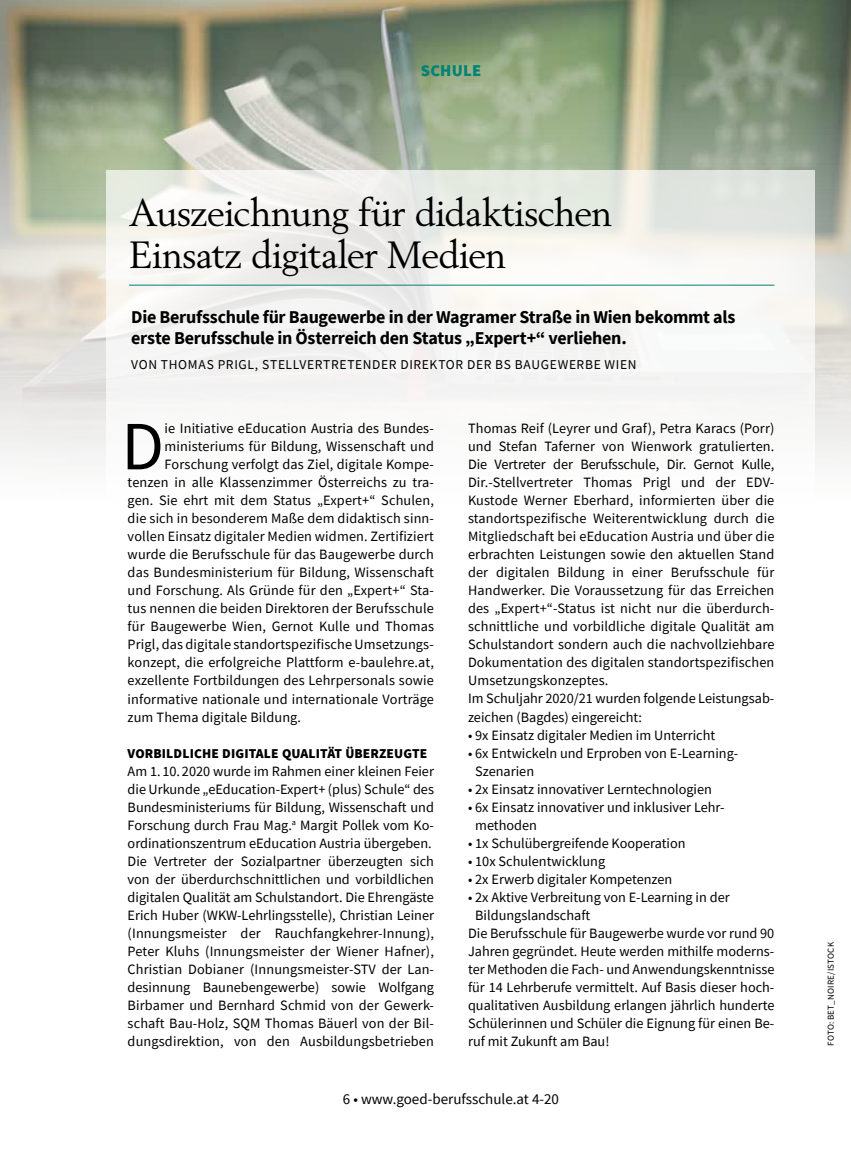
<style>
.page{position:relative;width:851px;height:1149px;background:#fff}
.page>*{position:absolute;margin:0;border:0;box-sizing:border-box;transform-origin:0 0}
.t1{font:69.15px "Source Sans Pro";color:#000}
.t2{font:37.5px/42px "Berling";letter-spacing:-.015em;color:#000}
.t3{font:700 18px/21px "Source Sans Pro";letter-spacing:-.015em;color:#000}
.t4{font:900 16.5px "Source Sans Pro";letter-spacing:.02em;color:#008274}
.t5{font:15px "Source Sans Pro";color:#000}
.t6{font:14.25px/18px "Source Sans Pro";color:#000}
.t7{font:13.5px "Source Sans Pro";letter-spacing:.05em;color:#000}
.t8{font:900 13.5px "Source Sans Pro";letter-spacing:.01em;color:#000}
.t9{font:9px "Source Sans Pro";letter-spacing:.025em;color:#000}
</style>
<div class="page">
<img style="left:0;top:0;width:850px;height:464px">
<svg style="left:106px;top:170px;width:709px;height:294px;fill:#f6f5f4"></svg>
<hr style="left:129px;top:285px;width:645px;height:1px;background:#008274">
<p class="t4" style="left:420px;top:59px;width:62px">SCHULE</p>
<h2 class="t2" style="left:129px;top:191px;width:485px">Auszeichnung für didaktischen<br>Einsatz digitaler Medien</h2>
<p class="t3" style="left:131px;top:306px;width:605px">Die Berufsschule für Baugewerbe in der Wagramer Straße in Wien bekommt als erste Berufsschule in Österreich den Status „Expert+“ verliehen.</p>
<p class="t7" style="left:131px;top:355px;width:506px">VON THOMAS PRIGL, STELLVERTRETENDER DIREKTOR DER BS BAUGEWERBE WIEN</p>
<h1 class="t1" style="left:121px;top:402px;width:44px">D</h1>
<p class="t6" style="left:165px;top:419px;width:271px">ie Initiative eEducation Austria des Bundes-</p>
<p class="t6" style="left:165px;top:437px;width:271px">ministeriums für Bildung, Wissenschaft und</p>
<p class="t6" style="left:165px;top:455px;width:271px">Forschung verfolgt das Ziel, digitale Kompe-</p>
<p class="t6" style="left:128px;top:473px;width:308px">tenzen in alle Klassenzimmer Österreichs zu tra-</p>
<p class="t6" style="left:128px;top:491px;width:308px">gen. Sie ehrt mit dem Status „Expert+“ Schulen,</p>
<p class="t6" style="left:128px;top:509px;width:308px">die sich in besonderem Maße dem didaktisch sinn-</p>
<p class="t6" style="left:128px;top:527px;width:308px">vollen Einsatz digitaler Medien widmen. Zertifiziert</p>
<p class="t6" style="left:128px;top:545px;width:308px">wurde die Berufsschule für das Baugewerbe durch</p>
<p class="t6" style="left:128px;top:563px;width:308px">das Bundesministerium für Bildung, Wissenschaft</p>
<p class="t6" style="left:128px;top:581px;width:308px">und Forschung. Als Gründe für den „Expert+“ Sta-</p>
<p class="t6" style="left:128px;top:599px;width:308px">tus nennen die beiden Direktoren der Berufsschule</p>
<p class="t6" style="left:128px;top:617px;width:308px">für Baugewerbe Wien, Gernot Kulle und Thomas</p>
<p class="t6" style="left:128px;top:635px;width:308px">Prigl, das digitale standortspezifische Umsetzungs-</p>
<p class="t6" style="left:128px;top:653px;width:308px">konzept, die erfolgreiche Plattform e-baulehre.at,</p>
<p class="t6" style="left:128px;top:671px;width:308px">exzellente Fortbildungen des Lehrpersonals sowie</p>
<p class="t6" style="left:128px;top:689px;width:308px">informative nationale und internationale Vorträge</p>
<p class="t6" style="left:128px;top:707px;width:175px">zum Thema digitale Bildung.</p>
<p class="t8" style="left:128px;top:743px;width:301px">VORBILDLICHE DIGITALE QUALITÄT ÜBERZEUGTE</p>
<p class="t6" style="left:128px;top:761px;width:308px">Am 1. 10. 2020 wurde im Rahmen einer kleinen Feier die Urkunde „eEducation-Expert+ (plus) Schule“ des Bundesministeriums für Bildung, Wissenschaft und Forschung durch Frau Mag.<sup>a</sup> Margit Pollek vom Ko&shy;ordinationszentrum eEducation Austria übergeben.<br>Die Vertreter der Sozialpartner überzeugten sich von der überdurchschnittlichen und vorbildlichen digitalen Qualität am Schulstandort. Die Ehrengäste Erich Huber (WKW-Lehrlingsstelle), Christian Leiner (Innungsmeister der Rauchfangkehrer-Innung), Peter Kluhs (Innungsmeister der Wiener Hafner), Christian Dobianer (Innungsmeister-STV der Lan&shy;desinnung Baunebengewerbe) sowie Wolfgang Birbamer und Bernhard Schmid von der Gewerk&shy;schaft Bau-Holz, SQM Thomas Bäuerl von der Bil&shy;dungsdirektion, von den Ausbildungsbetrieben</p>
<p class="t6" style="left:468px;top:419px;width:308px">Thomas Reif (Leyrer und Graf), Petra Karacs (Porr) und Stefan Taferner von Wienwork gratulierten.<br>Die Vertreter der Berufsschule, Dir. Gernot Kulle, Dir.-Stellvertreter Thomas Prigl und der EDV-Kustode Werner Eberhard, informierten über die standortspezifische Weiterentwicklung durch die Mitgliedschaft bei eEducation Austria und über die erbrachten Leistungen sowie den aktuellen Stand der digitalen Bildung in einer Berufsschule für Handwerker. Die Voraussetzung für das Erreichen des „Expert+“-Status ist nicht nur die überdurch&shy;schnittliche und vorbildliche digitale Qualität am Schulstandort sondern auch die nachvollziehbare Dokumentation des digitalen standortspezifischen Umsetzungskonzeptes.<br>Im Schuljahr 2020/21 wurden folgende Leistungsab&shy;zeichen (Bagdes) eingereicht:</p>
<p class="t6" style="left:468px;top:725px;width:249px">• 9x Einsatz digitaler Medien im Unterricht</p>
<p class="t6" style="left:475px;top:743px;width:264px;text-indent:-7px">• 6x Entwickeln und Erproben von E-Learning-<br>Szenarien</p>
<p class="t6" style="left:468px;top:779px;width:245px">• 2x Einsatz innovativer Lerntechnologien</p>
<p class="t6" style="left:475px;top:797px;width:250px;text-indent:-7px">• 6x Einsatz innovativer und inklusiver Lehr&shy;methoden</p>
<p class="t6" style="left:468px;top:833px;width:219px">• 1x Schulübergreifende Kooperation</p>
<p class="t6" style="left:468px;top:851px;width:139px">• 10x Schulentwicklung</p>
<p class="t6" style="left:468px;top:869px;width:206px">• 2x Erwerb digitaler Kompetenzen</p>
<p class="t6" style="left:468px;top:887px;width:263px">• 2x Aktive Verbreitung von E-Learning in der</p>
<p class="t6" style="left:475px;top:905px;width:117px">Bildungslandschaft</p>
<p class="t6" style="left:468px;top:923px;width:308px">Die Berufsschule für Baugewerbe wurde vor rund 90</p>
<p class="t6" style="left:468px;top:941px;width:308px">Jahren gegründet. Heute werden mithilfe moderns-</p>
<p class="t6" style="left:468px;top:959px;width:308px">ter Methoden die Fach- und Anwendungskenntnisse</p>
<p class="t6" style="left:468px;top:977px;width:308px">für 14 Lehrberufe vermittelt. Auf Basis dieser hoch-</p>
<p class="t6" style="left:468px;top:995px;width:308px">qualitativen Ausbildung erlangen jährlich hunderte</p>
<p class="t6" style="left:468px;top:1013px;width:308px">Schülerinnen und Schüler die Eignung für einen Be-</p>
<p class="t6" style="left:468px;top:1031px;width:143px">ruf mit Zukunft am Bau!</p>
<p class="t5" style="left:343px;top:1088px;width:217px">6 • www.goed-berufsschule.at 4-20</p>
<p class="t9" style="left:825px;top:1045px;width:105px;rotate:-90deg">FOTO: BET_NOIRE/ISTOCK</p>
</div>
